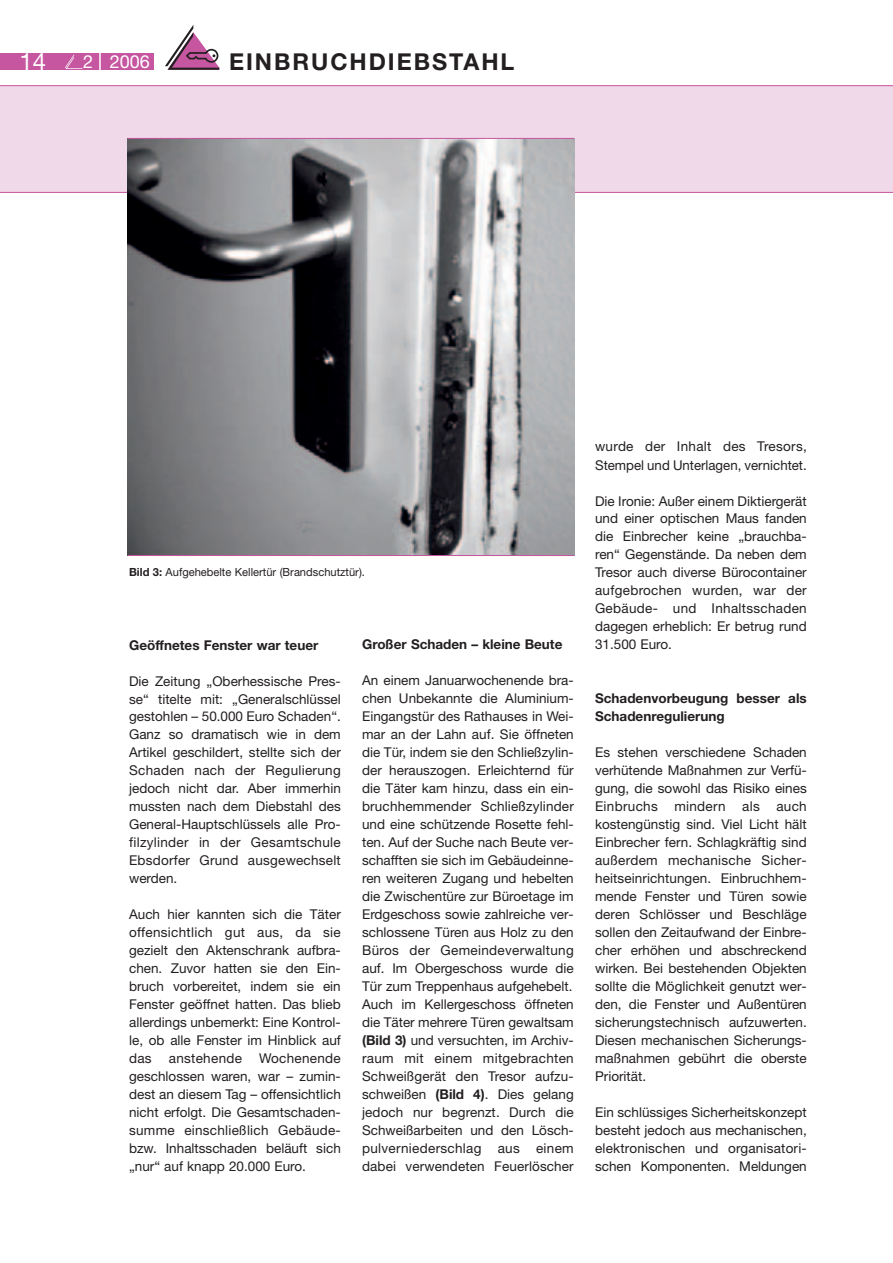
<style>
.page{position:relative;width:893px;height:1263px;background:#fff}
.page>*{position:absolute;margin:0;border:0;box-sizing:border-box;transform-origin:0 0}
.t1{font:24px "Helvetica Neue";color:#fff}
.t2{font:700 23.25px "Helvetica Neue";letter-spacing:.085em;color:#231f20}
.t3{font:18px "Helvetica Neue";color:#fff}
.t4{font:13.5px/18px "Helvetica Neue";color:#231f20;text-align:justify}
.t5{font:700 13.5px/18px "Helvetica Neue";color:#231f20}
.t6{font:13.5px "Helvetica Neue";letter-spacing:.02em;color:#231f20}
.t7{font:11.25px "Helvetica Neue";color:#231f20}
.s1{font-weight:700}
</style>
<div class="page">
<div style="left:0;top:86px;width:892px;height:106px;background:#f0d9e9"></div>
<div style="left:0;top:53px;width:153px;height:17px;background:#c656a0"></div>
<svg style="left:65px;top:54px;width:17px;height:15px"></svg>
<svg style="left:165px;top:25px;width:54px;height:45px"></svg>
<hr style="left:99px;top:52px;width:2px;height:20px;background:#fff">
<hr style="left:0;top:85px;width:892px;height:1px;background:#c656a0">
<hr style="left:0;top:192px;width:892px;height:1px;background:#c656a0">
<img style="left:128px;top:139px;width:446px;height:416px">
<hr style="left:128px;top:138px;width:446px;height:1px;background:#c656a0">
<hr style="left:128px;top:555px;width:446px;height:1px;background:#c656a0">
<h1 class="t1" style="left:20px;top:53px;width:28px">14</h1>
<h3 class="t3" style="left:83px;top:55px;width:68px">2 2006</h3>
<h2 class="t2" style="left:229px;top:53px;width:287px">EINBRUCHDIEBSTAHL</h2>
<p class="t7" style="left:129px;top:568px;width:237px"><span class="s1">Bild 3:</span> Aufgehebelte Kellertür (Brandschutztür).</p>
<p class="t5" style="left:129px;top:637px;width:191px">Geöffnetes Fenster war teuer</p>
<p class="t4" style="left:129px;top:673px;width:213px">Die Zeitung „Oberhessische Pres&shy;se“ titelte mit: „Generalschlüssel gestohlen – 50.000 Euro Schaden“.<br>Ganz so dramatisch wie in dem Artikel geschildert, stellte sich der Schaden nach der Regulierung jedoch nicht dar. Aber immerhin mussten nach dem Diebstahl des General-Hauptschlüssels alle Pro&shy;filzylinder in der Gesamtschule Ebsdorfer Grund ausgewechselt werden.</p>
<p class="t4" style="left:129px;top:907px;width:213px">Auch hier kannten sich die Täter offensichtlich gut aus, da sie gezielt den Aktenschrank aufbra&shy;chen. Zuvor hatten sie den Ein&shy;bruch vorbereitet, indem sie ein Fenster geöffnet hatten. Das blieb allerdings unbemerkt: Eine Kontrol&shy;le, ob alle Fenster im Hinblick auf das</p>
<p class="t4" style="left:129px;top:1051px;width:213px;text-indent:130px">Wochenende geschlossen waren, war – zumin&shy;dest an diesem Tag – offensichtlich nicht erfolgt. Die Gesamtschaden&shy;summe einschließlich Gebäude&shy;bzw. Inhaltsschaden beläuft sich „nur“ auf knapp 20.000 Euro.</p>
<p class="t6" style="left:169px;top:1054px;width:75px">anstehende</p>
<p class="t5" style="left:362px;top:637px;width:202px">Großer Schaden – kleine Beute</p>
<p class="t4" style="left:362px;top:673px;width:213px">An einem Januarwochenende bra&shy;chen Unbekannte die Aluminium-Eingangstür des Rathauses in Wei&shy;mar an der Lahn auf. Sie öffneten die Tür, indem sie den Schließzylin&shy;der herauszogen. Erleichternd für die Täter kam hinzu, dass ein ein&shy;bruchhemmender Schließzylinder und eine schützende Rosette fehl&shy;ten. Auf der Suche nach Beute ver&shy;schafften sie sich im Gebäudeinne&shy;ren weiteren Zugang und hebelten die Zwischentüre zur Büroetage im Erdgeschoss sowie zahlreiche ver&shy;schlossene Türen aus Holz zu den Büros der Gemeindeverwaltung auf. Im Obergeschoss wurde die Tür zum Treppenhaus aufgehebelt.<br>Auch im Kellergeschoss öffneten die Täter mehrere Türen gewaltsam <span class="s1">(Bild 3)</span> und versuchten, im Archiv&shy;raum mit einem mitgebrachten Schweißgerät den Tresor aufzu&shy;schweißen <span class="s1">(Bild 4)</span>. Dies gelang jedoch nur begrenzt. Durch die Schweißarbeiten und den Lösch&shy;pulverniederschlag aus einem dabei verwendeten Feuerlöscher</p>
<p class="t4" style="left:595px;top:439px;width:213px">wurde der Inhalt des Tresors,<br>Stempel und Unterlagen, vernichtet.</p>
<p class="t4" style="left:595px;top:493px;width:213px">Die Ironie: Außer einem Diktiergerät und einer optischen Maus fanden die Einbrecher keine „brauchba&shy;ren“ Gegenstände. Da neben dem Tresor auch diverse Bürocontainer aufgebrochen wurden, war der Gebäude- und Inhaltsschaden dagegen erheblich: Er betrug rund 31.500 Euro.</p>
<p class="t5" style="left:595px;top:691px;width:213px">Schadenvorbeugung besser als<br>Schadenregulierung</p>
<p class="t4" style="left:595px;top:745px;width:213px">Es stehen verschiedene Schaden verhütende Maßnahmen zur Verfü&shy;gung, die sowohl das Risiko eines Einbruchs mindern als auch kostengünstig sind. Viel Licht hält Einbrecher fern. Schlagkräftig sind außerdem mechanische Sicher&shy;heitseinrichtungen. Einbruchhem&shy;mende Fenster und Türen sowie deren Schlösser und Beschläge sollen den Zeitaufwand der Einbre&shy;cher erhöhen und abschreckend wirken. Bei bestehenden Objekten sollte die Möglichkeit genutzt wer&shy;den, die Fenster und Außentüren sicherungstechnisch aufzuwerten.<br>Diesen mechanischen Sicherungs&shy;maßnahmen gebührt die oberste Priorität.</p>
<p class="t4" style="left:595px;top:1105px;width:213px">Ein schlüssiges Sicherheitskonzept besteht jedoch aus mechanischen, elektronischen und organisatori&shy;schen Komponenten. Meldungen</p>
</div>
